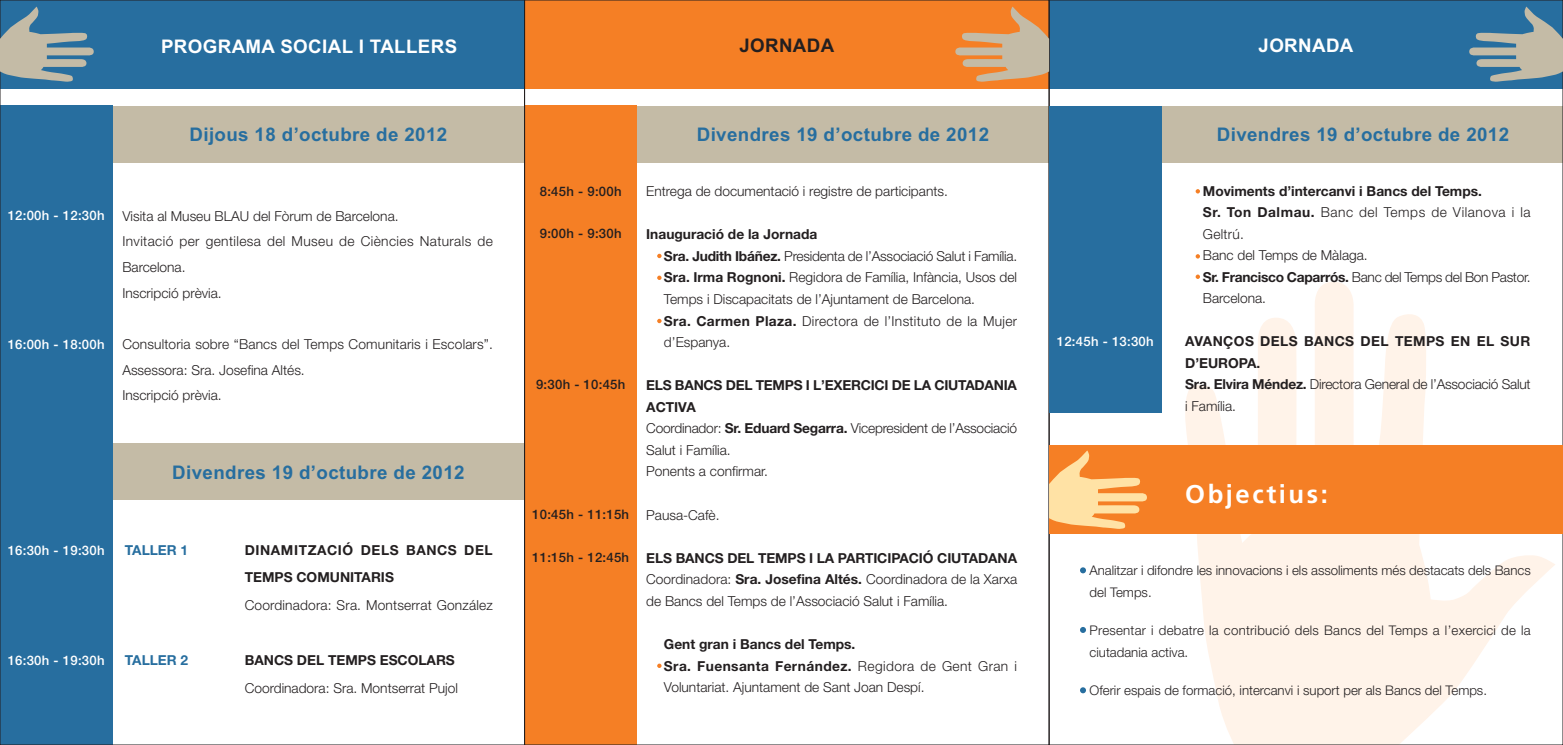
<style>
.page{position:relative;width:1563px;height:745px;background:#fff}
.page>*{position:absolute;margin:0;border:0;box-sizing:border-box;transform-origin:0 0}
.t1{font:700 25.62px "Frutiger";letter-spacing:.1em;color:#fff}
.t2{font:18.75px "Arial Bold MS";letter-spacing:.02em;color:#276e9f}
.t3{font:18.75px "Arial Bold MS";letter-spacing:.02em;color:#fff}
.t4{font:18.75px "Arial Bold MS";letter-spacing:.02em;color:#231f20}
.t5{font:300 13.75px/21.5px "Helvetica Neue";color:#231f20}
.t6{font:700 13.75px/21.4px "Helvetica Neue";letter-spacing:.03em;color:#231f20}
.t7{font:700 13.75px "Helvetica Neue";color:#231f20}
.t8{font:700 13.75px "Helvetica Neue";color:#276e9f}
.t9{font:300 13.25px/22.6px "Helvetica Neue";color:#231f20}
.t10{font:300 13.25px/22.6px "Helvetica Neue";letter-spacing:.02em;color:#231f20}
.t11{font:500 13.12px "Helvetica Neue";letter-spacing:.02em;color:#fff}
.t12{font:500 13.12px "Helvetica Neue";letter-spacing:.02em;color:#231f20}
.s1{font-weight:700}
.s2{font-weight:300}
</style>
<div class="page">
<svg style="left:1185px;top:282px;width:370px;height:460px;fill:#fff3e9"></svg>
<div style="left:535px;top:106px;width:514px;height:56px;background:#c4bba6"></div>
<div style="left:11px;top:443px;width:513px;height:57px;background:#c4bba6"></div>
<div style="left:1049px;top:106px;width:514px;height:56px;background:#c4bba6"></div>
<div style="left:11px;top:106px;width:513px;height:56px;background:#c4bba6"></div>
<div style="left:1049px;top:0;width:514px;height:88px;background:#276e9f"></div>
<div style="left:0;top:0;width:524px;height:88px;background:#276e9f"></div>
<div style="left:0;top:106px;width:112px;height:638px;background:#276e9f"></div>
<div style="left:524px;top:0;width:525px;height:88px;background:#f57f25"></div>
<div style="left:524px;top:106px;width:113px;height:638px;background:#f57f25"></div>
<svg style="left:0;top:7px;width:94px;height:75px"></svg>
<svg style="left:955px;top:7px;width:94px;height:75px"></svg>
<svg style="left:1469px;top:7px;width:94px;height:75px"></svg>
<svg style="left:657px;top:253px;width:4px;height:5px"></svg>
<svg style="left:657px;top:275px;width:4px;height:5px"></svg>
<svg style="left:657px;top:318px;width:4px;height:5px"></svg>
<div style="left:1049px;top:106px;width:112px;height:306px;background:#276e9f"></div>
<svg style="left:657px;top:663px;width:4px;height:4px"></svg>
<svg style="left:1195px;top:189px;width:5px;height:4px"></svg>
<svg style="left:1195px;top:254px;width:5px;height:4px"></svg>
<svg style="left:1195px;top:274px;width:5px;height:5px"></svg>
<div style="left:1049px;top:444px;width:514px;height:89px;background:#f57f25"></div>
<svg style="left:1049px;top:450px;width:98px;height:78px"></svg>
<svg style="left:1080px;top:567px;width:6px;height:6px"></svg>
<svg style="left:1080px;top:627px;width:6px;height:5px"></svg>
<svg style="left:1080px;top:687px;width:6px;height:5px"></svg>
<h2 class="t3" style="left:161px;top:39px;width:298px">PROGRAMA SOCIAL I TALLERS</h2>
<h2 class="t4" style="left:739px;top:38px;width:96px">JORNADA</h2>
<h2 class="t2" style="left:189px;top:128px;width:259px">Dijous 18 d’octubre de 2012</h2>
<p class="t11" style="left:8px;top:211px;width:98px">12:00h - 12:30h</p>
<p class="t11" style="left:8px;top:340px;width:98px">16:00h - 18:00h</p>
<p class="t5" style="left:122px;top:204px;width:372px;line-height:25.6px">Visita al Museu BLAU del Fòrum de Barcelona.<br>Invitació per gentilesa del Museu de Ciències Naturals de Barcelona.<br>Inscripció prèvia.</p>
<p class="t5" style="left:122px;top:332px;width:372px;line-height:25.6px">Consultoria sobre “Bancs del Temps Comunitaris i Escolars”.<br>Assessora: Sra. Josefina Altés.<br>Inscripció prèvia.</p>
<h2 class="t2" style="left:172px;top:465px;width:294px">Divendres 19 d’octubre de 2012</h2>
<p class="t11" style="left:8px;top:545px;width:98px">16:30h - 19:30h</p>
<p class="t8" style="left:125px;top:544px;width:65px">TALLER 1</p>
<p class="t6" style="left:245px;top:537px;width:249px;line-height:27.5px">DINAMITZACIÓ DELS BANCS DEL<br>TEMPS COMUNITARIS</p>
<p class="t5" style="left:245px;top:595px;width:250px">Coordinadora: Sra. Montserrat González</p>
<p class="t11" style="left:8px;top:655px;width:98px">16:30h - 19:30h</p>
<p class="t8" style="left:125px;top:654px;width:65px">TALLER 2</p>
<p class="t7" style="left:245px;top:654px;width:212px">BANCS DEL TEMPS ESCOLARS</p>
<p class="t5" style="left:245px;top:677px;width:215px">Coordinadora: Sra. Montserrat Pujol</p>
<h2 class="t2" style="left:697px;top:128px;width:294px">Divendres 19 d’octubre de 2012</h2>
<p class="t12" style="left:540px;top:186px;width:83px">8:45h - 9:00h</p>
<p class="t12" style="left:540px;top:229px;width:83px">9:00h - 9:30h</p>
<p class="t12" style="left:536px;top:379px;width:91px">9:30h - 10:45h</p>
<p class="t12" style="left:532px;top:509px;width:98px">10:45h - 11:15h</p>
<p class="t12" style="left:532px;top:552px;width:98px">11:15h - 12:45h</p>
<p class="t5" style="left:646px;top:182px;width:303px">Entrega de documentació i registre de participants.</p>
<p class="t5" style="left:664px;top:225px;width:355px;text-indent:-18px"><span class="s1">Inauguració de la Jornada<br>Sra. Judith Ibáñez.</span> Presidenta de l’Associació Salut i Família.<br><span class="s1">Sra. Irma Rognoni.</span> Regidora de Família, Infància, Usos del Temps i Discapacitats de l’Ajuntament de Barcelona.<br><span class="s1">Sra. Carmen Plaza.</span> Directora de l’Instituto de la Mujer d’Espanya.</p>
<p class="t5" style="left:646px;top:375px;width:372px"><span class="s1">ELS BANCS DEL TEMPS I L’EXERCICI DE LA CIUTADANIA<br>ACTIVA<br></span>Coordinador: <span class="s1">Sr. Eduard Segarra.</span> Vicepresident de l’Associació<br>Salut i Família.<br>Ponents a confirmar.</p>
<p class="t5" style="left:646px;top:505px;width:75px">Pausa-Cafè.</p>
<p class="t5" style="left:646px;top:548px;width:372px;text-align:justify"><span class="s1">ELS BANCS DEL TEMPS I LA PARTICIPACIÓ CIUTADANA </span>Coordinadora: <span class="s1">Sra. Josefina Altés.</span> Coordinadora de la Xarxa de Bancs del Temps de l’Associació Salut i Família.</p>
<p class="t5" style="left:664px;top:634px;width:355px"><span class="s1">Gent gran i Bancs del Temps.<br>Sra. Fuensanta Fernández.</span> Regidora de Gent Gran i<br>Voluntariat. Ajuntament de Sant Joan Despí.</p>
<h2 class="t3" style="left:1258px;top:38px;width:96px">JORNADA</h2>
<p class="t11" style="left:1057px;top:336px;width:98px">12:45h - 13:30h</p>
<h2 class="t2" style="left:1217px;top:128px;width:294px">Divendres 19 d’octubre de 2012</h2>
<p class="t5" style="left:1203px;top:182px;width:329px"><span class="s1">Moviments d’intercanvi i Bancs del Temps.<br>Sr. Ton Dalmau.</span> Banc del Temps de Vilanova i la<br>Geltrú.<br>Banc del Temps de Màlaga.<br><span class="s1">Sr. Francisco Caparrós.</span> Banc del Temps del Bon Pastor.<br>Barcelona.</p>
<p class="t6" style="left:1185px;top:331px;width:347px">AVANÇOS DELS BANCS DEL TEMPS EN EL SUR<br>D’EUROPA.<br>Sra. Elvira Méndez. <span class="s2">Directora General de l’Associació Salut i Família.</span></p>
<h1 class="t1" style="left:1185px;top:483px;width:144px">Objectius:</h1>
<p class="t9" style="left:1089px;top:559px;width:443px">Analitzar i difondre les innovacions i els assoliments més destacats dels Bancs del Temps.</p>
<p class="t10" style="left:1089px;top:619px;width:442px">Presentar i debatre la contribució dels Bancs del Temps a l’exercici de la ciutadania activa.</p>
<p class="t9" style="left:1089px;top:679px;width:399px">Oferir espais de formació, intercanvi i suport per als Bancs del Temps.</p>
</div>
